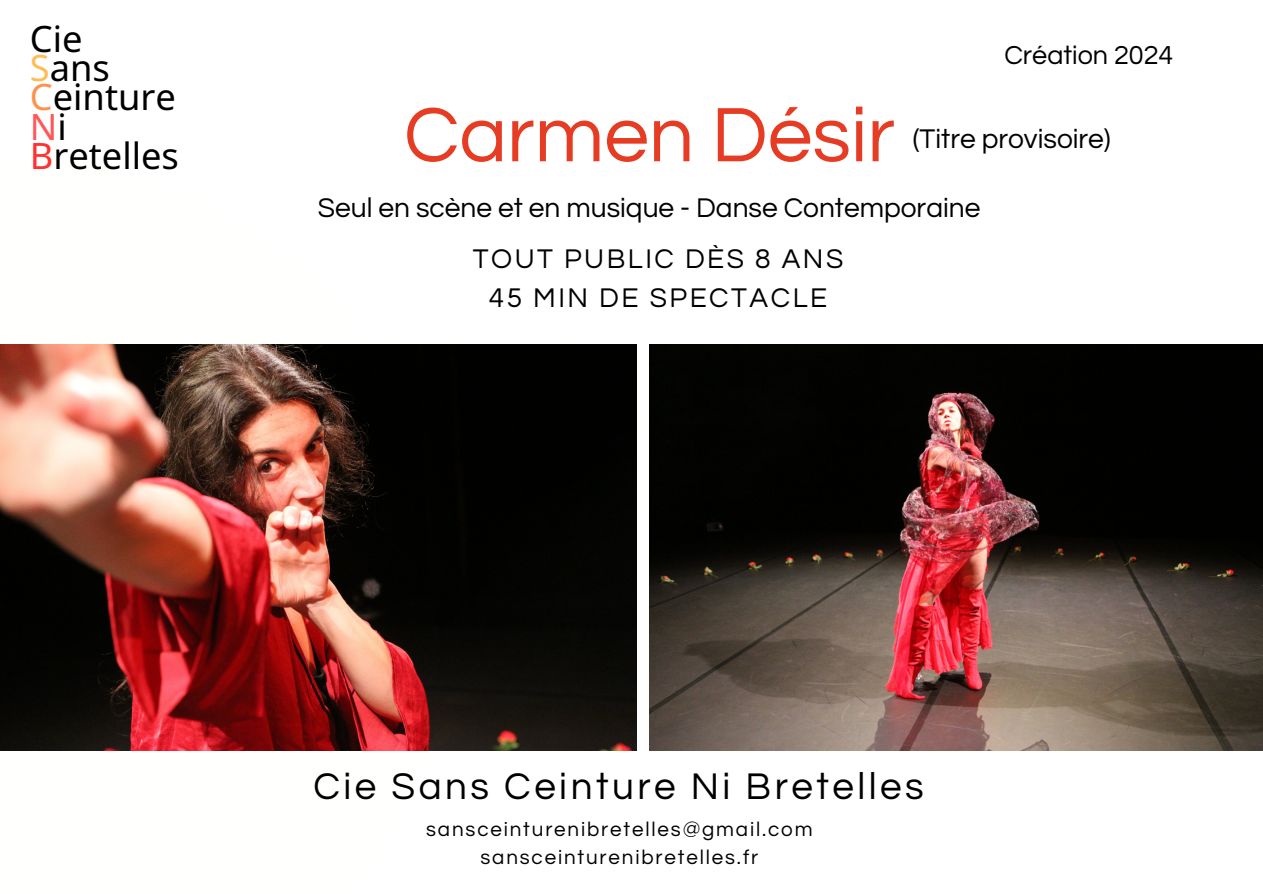
<style>
.page{position:relative;width:1263px;height:894px;background:#fff}
.page>*{position:absolute;margin:0;border:0;box-sizing:border-box;transform-origin:0 0}
.t1{font:80.1px "Questrial";color:#e63c24}
.t2{font:38.55px "Questrial";letter-spacing:.09em;color:#000}
.t3{font:36.3px/29.2px "Noto Sans";color:#000}
.t4{font:28.05px "Questrial";color:#000}
.t5{font:28.05px/39.2px "Questrial";letter-spacing:.09em;color:#000;text-align:center}
.t6{font:27px "Questrial";color:#000}
.t7{font:20.55px "Questrial";letter-spacing:.09em;color:#000}
.s1{color:#ffbd59}
.s2{color:#ff914d}
.s3{color:#ff5757}
.s4{color:#ff3131}
</style>
<div class="page">
<img style="left:0;top:344px;width:636px;height:405px">
<img style="left:650px;top:344px;width:613px;height:405px">
<p class="t3" style="left:30px;top:23px;width:151px">Cie<br><span class="s1">S</span>ans<br><span class="s2">C</span>einture<br><span class="s3">N</span>i<br><span class="s4">B</span>retelles</p>
<h1 class="t1" style="left:404px;top:95px;width:492px">Carmen Désir</h1>
<p class="t6" style="left:1004px;top:42px;width:171px">Création 2024</p>
<p class="t4" style="left:913px;top:125px;width:200px">(Titre provisoire)</p>
<p class="t4" style="left:318px;top:194px;width:664px">Seul en scène et en musique - Danse Contemporaine</p>
<h4 class="t5" style="left:473px;top:239px;width:372px">TOUT PUBLIC DÈS 8 ANS<br>45 MIN DE SPECTACLE</h4>
<h4 class="t2" style="left:313px;top:766px;width:612px">Cie Sans Ceinture Ni Bretelles</h4>
<h3 class="t7" style="left:426px;top:818px;width:388px">sansceinturenibretelles@gmail.com</h3>
<p class="t7" style="left:480px;top:846px;width:279px">sansceinturenibretelles.fr</p>
</div>
